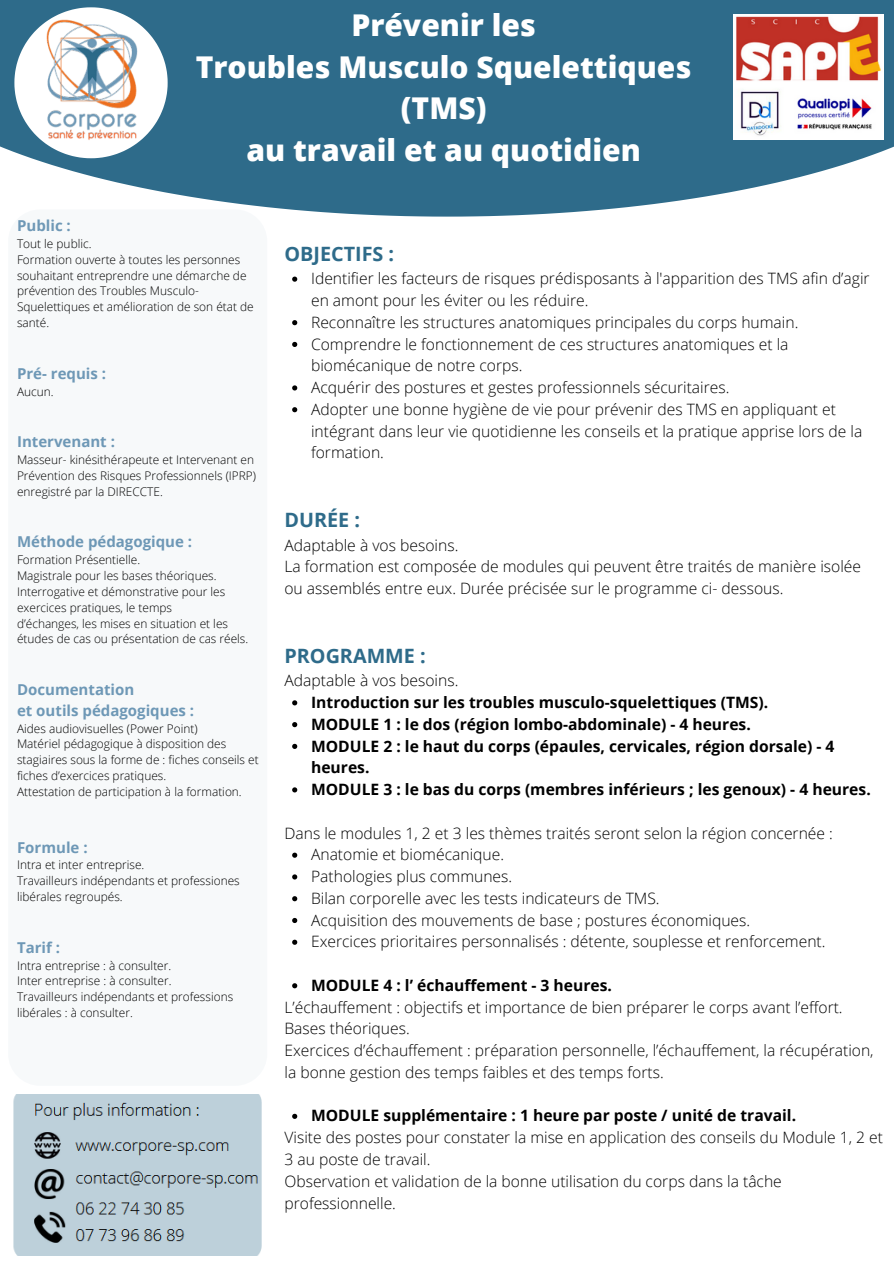
<style>
.page{position:relative;width:894px;height:1264px;background:#fff}
.page>*{position:absolute;margin:0;border:0;box-sizing:border-box;transform-origin:0 0}
.t1{font:800 30px/41.7px "Open Sans";color:#fff;text-align:center}
.t2{font:700 19.8px "Open Sans";color:#2e6b8a}
.t3{font:300 15.75px "Open Sans";color:#000}
.t4{font:300 15.6px/21.8px "Open Sans";color:#000}
.t5{font:700 15.6px/21.8px "Open Sans";color:#000}
.t6{font:700 15px "Open Sans";color:#6e98b6}
.t7{font:300 11.85px/15.9px "Open Sans";color:#000}
</style>
<div class="page">
<svg style="left:292px;top:276px;width:5px;height:6px"></svg>
<svg style="left:292px;top:320px;width:5px;height:5px"></svg>
<svg style="left:292px;top:342px;width:5px;height:5px"></svg>
<svg style="left:292px;top:385px;width:5px;height:5px"></svg>
<svg style="left:292px;top:407px;width:5px;height:5px"></svg>
<svg style="left:292px;top:700px;width:5px;height:5px"></svg>
<svg style="left:292px;top:722px;width:5px;height:5px"></svg>
<svg style="left:292px;top:743px;width:5px;height:6px"></svg>
<svg style="left:292px;top:787px;width:5px;height:5px"></svg>
<svg style="left:292px;top:852px;width:5px;height:5px"></svg>
<svg style="left:292px;top:874px;width:5px;height:5px"></svg>
<svg style="left:292px;top:896px;width:5px;height:5px"></svg>
<svg style="left:292px;top:917px;width:5px;height:6px"></svg>
<svg style="left:292px;top:939px;width:5px;height:5px"></svg>
<svg style="left:292px;top:983px;width:5px;height:5px"></svg>
<svg style="left:292px;top:1113px;width:5px;height:5px"></svg>
<div style="left:8px;top:209px;width:259px;height:876px;background:#f7f9fa;border-radius:32px"></div>
<svg style="left:0;top:0;width:893px;height:217px;background:#487d98"></svg>
<svg style="left:14px;top:7px;width:154px;height:151px"></svg>
<img style="left:28px;top:17px;width:126px;height:126px">
<img style="left:13px;top:1094px;width:249px;height:161px">
<img style="left:733px;top:15px;width:150px;height:125px">
<p class="t1" style="left:351px;top:3px;width:186px">Prévenir les</p>
<p class="t1" style="left:196px;top:45px;width:497px">Troubles Musculo Squelettiques (TMS)</p>
<p class="t1" style="left:246px;top:128px;width:396px">au travail et au quotidien</p>
<p class="t6" style="left:17px;top:215px;width:55px">Public :</p>
<p class="t7" style="left:17px;top:235px;width:76px">Tout le public.</p>
<p class="t7" style="left:17px;top:251px;width:238px">Formation ouverte à toutes les personnes souhaitant entreprendre une démarche de prévention des Troubles Musculo-Squelettiques et amélioration de son état de santé.</p>
<p class="t6" style="left:17px;top:362px;width:91px">Pré- requis :</p>
<p class="t7" style="left:17px;top:383px;width:38px">Aucun.</p>
<p class="t6" style="left:17px;top:431px;width:99px">Intervenant :</p>
<p class="t7" style="left:17px;top:451px;width:238px">Masseur- kinésithérapeute et Intervenant en</p>
<p class="t7" style="left:17px;top:467px;width:240px">Prévention des Risques Professionnels (IPRP) enregistré par la DIRECCTE.</p>
<p class="t6" style="left:17px;top:531px;width:177px">Méthode pédagogique :</p>
<p class="t7" style="left:17px;top:551px;width:125px">Formation Présentielle.</p>
<p class="t7" style="left:17px;top:567px;width:201px">Magistrale pour les bases théoriques.</p>
<p class="t7" style="left:17px;top:583px;width:210px">Interrogative et démonstrative pour les exercices pratiques, le temps</p>
<p class="t7" style="left:17px;top:615px;width:233px">d’échanges, les mises en situation et les études de cas ou présentation de cas réels.</p>
<p class="t6" style="left:17px;top:679px;width:119px">Documentation</p>
<p class="t6" style="left:17px;top:699px;width:179px">et outils pédagogiques :</p>
<p class="t7" style="left:17px;top:720px;width:182px">Aides audiovisuelles (Power Point)</p>
<p class="t7" style="left:17px;top:736px;width:243px">Matériel pédagogique à disposition des stagiaires sous la forme de : fiches conseils et fiches d’exercices pratiques.</p>
<p class="t7" style="left:17px;top:783px;width:226px">Attestation de participation à la formation.</p>
<p class="t6" style="left:17px;top:836px;width:72px">Formule :</p>
<p class="t7" style="left:17px;top:856px;width:129px">Intra et inter entreprise.</p>
<p class="t7" style="left:17px;top:872px;width:224px">Travailleurs indépendants et professiones libérales regroupés.</p>
<p class="t6" style="left:17px;top:936px;width:44px">Tarif :</p>
<p class="t7" style="left:17px;top:957px;width:156px">Intra entreprise : à consulter.</p>
<p class="t7" style="left:17px;top:972px;width:156px">Inter entreprise : à consulter.</p>
<p class="t7" style="left:17px;top:988px;width:218px">Travailleurs indépendants et professions libérales : à consulter.</p>
<p class="t2" style="left:284px;top:240px;width:111px">OBJECTIFS :</p>
<p class="t4" style="left:311px;top:267px;width:560px">Identifier les facteurs de risques prédisposants à l'apparition des TMS afin d’agir en amont pour les éviter ou les réduire.</p>
<p class="t4" style="left:311px;top:311px;width:488px">Reconnaître les structures anatomiques principales du corps humain.</p>
<p class="t4" style="left:311px;top:332px;width:479px">Comprendre le fonctionnement de ces structures anatomiques et la biomécanique de notre corps.</p>
<p class="t4" style="left:311px;top:376px;width:420px">Acquérir des postures et gestes professionnels sécuritaires.</p>
<p class="t4" style="left:311px;top:398px;width:552px">Adopter une bonne hygiène de vie pour prévenir des TMS en appliquant et intégrant dans leur vie quotidienne les conseils et la pratique apprise lors de la formation.</p>
<p class="t2" style="left:284px;top:506px;width:77px">DURÉE :</p>
<p class="t3" style="left:284px;top:533px;width:175px">Adaptable à vos besoins.</p>
<p class="t4" style="left:284px;top:555px;width:578px">La formation est composée de modules qui peuvent être traités de manière isolée ou assemblés entre eux. Durée précisée sur le programme ci- dessous.</p>
<p class="t2" style="left:284px;top:642px;width:143px">PROGRAMME :</p>
<p class="t3" style="left:284px;top:669px;width:175px">Adaptable à vos besoins.</p>
<p class="t5" style="left:311px;top:691px;width:458px">Introduction sur les troubles musculo-squelettiques (TMS).</p>
<p class="t5" style="left:311px;top:712px;width:441px">MODULE 1 : le dos (région lombo-abdominale) - 4 heures.</p>
<p class="t5" style="left:311px;top:734px;width:525px">MODULE 2 : le haut du corps (épaules, cervicales, région dorsale) - 4 heures.</p>
<p class="t5" style="left:311px;top:778px;width:561px">MODULE 3 : le bas du corps (membres inférieurs ; les genoux) - 4 heures.</p>
<p class="t4" style="left:284px;top:821px;width:549px">Dans le modules 1, 2 et 3 les thèmes traités seront selon la région concernée :</p>
<p class="t4" style="left:311px;top:843px;width:194px">Anatomie et biomécanique.</p>
<p class="t4" style="left:311px;top:865px;width:202px">Pathologies plus communes.</p>
<p class="t4" style="left:311px;top:886px;width:350px">Bilan corporelle avec les tests indicateurs de TMS.</p>
<p class="t4" style="left:311px;top:908px;width:440px">Acquisition des mouvements de base ; postures économiques.</p>
<p class="t4" style="left:311px;top:930px;width:516px">Exercices prioritaires personnalisés : détente, souplesse et renforcement.</p>
<p class="t5" style="left:311px;top:973px;width:302px">MODULE 4 : l’ échauffement - 3 heures.</p>
<p class="t4" style="left:284px;top:995px;width:559px">L’échauffement : objectifs et importance de bien préparer le corps avant l’effort.<br>Bases théoriques.</p>
<p class="t4" style="left:284px;top:1039px;width:590px">Exercices d’échauffement : préparation personnelle, l’échauffement, la récupération,</p>
<p class="t4" style="left:284px;top:1060px;width:380px">la bonne gestion des temps faibles et des temps forts.</p>
<p class="t5" style="left:311px;top:1104px;width:486px">MODULE supplémentaire : 1 heure par poste / unité de travail.</p>
<p class="t4" style="left:284px;top:1126px;width:600px">Visite des postes pour constater la mise en application des conseils du Module 1, 2 et<br>3 au poste de travail.</p>
<p class="t4" style="left:284px;top:1169px;width:498px">Observation et validation de la bonne utilisation du corps dans la tâche professionnelle.</p>
</div>
